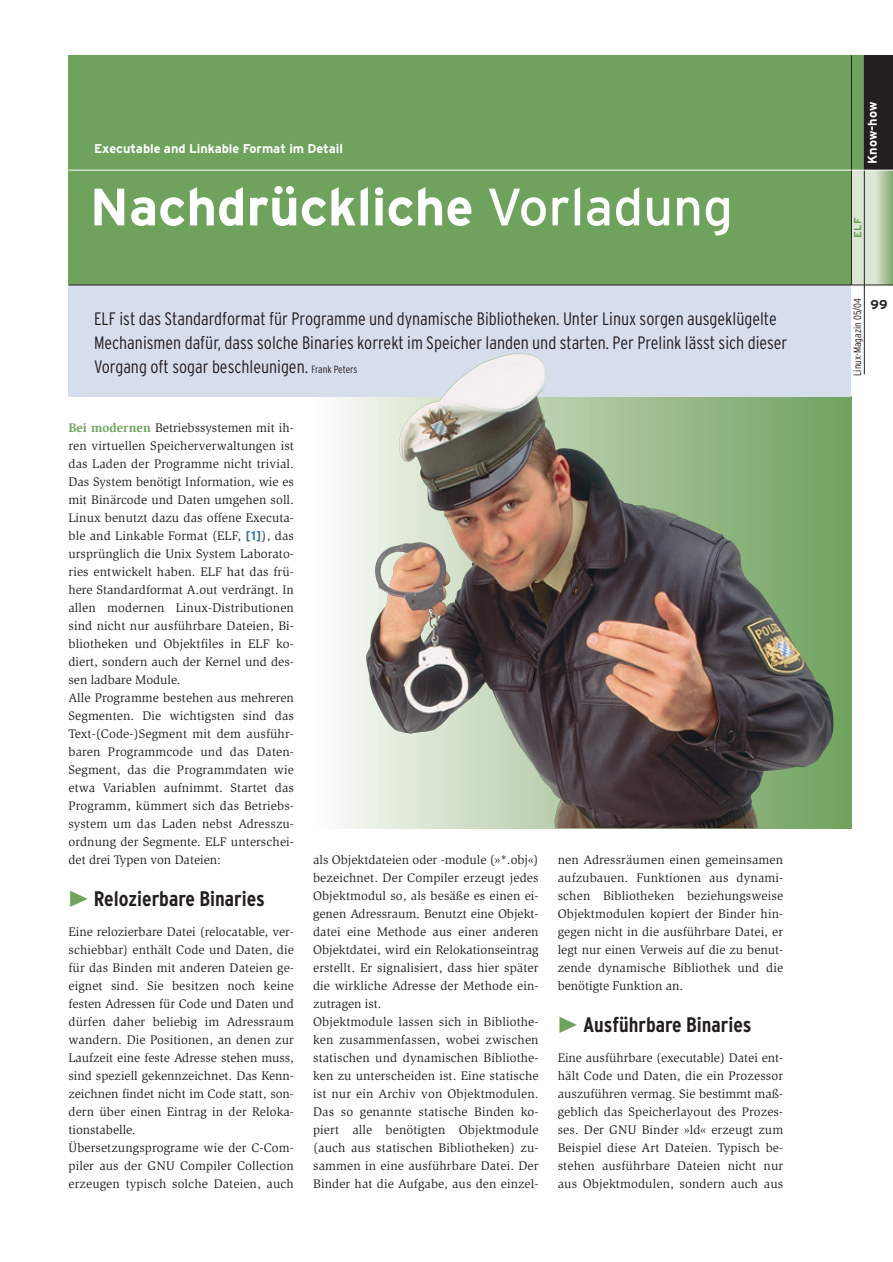
<style>
.page{position:relative;width:893px;height:1262px;background:#fff}
.page>*{position:absolute;margin:0;border:0;box-sizing:border-box;transform-origin:0 0}
.t1{font:700 52.5px "Interstate";color:#fff}
.t2{font:700 condensed 21px "Interstate";color:#231f20}
.t3{font:300 condensed 18px/24px "Interstate";color:#231f20}
.t4{font:12.75px/18px "Slimbach";letter-spacing:.01em;color:#231f20}
.t5{font:700 12.75px "Interstate";color:#fff}
.t6{font:700 12.75px "Interstate";color:#231f20}
.t7{font:300 condensed 10.5px "Interstate";color:#231f20}
.t8{font:700 10.5px "Interstate";color:#6fa35d}
.s1{font-weight:400}
.s2{font-size:10.5px}
.s3{font-weight:700;color:#6fa35d}
.s4{font-family:"Interstate";font-weight:700;color:#3978a3}
</style>
<div class="page">
<svg style="left:313px;top:396px;width:538px;height:432px"></svg>
<div style="left:68px;top:285px;width:783px;height:111px;background:#d7deeb"></div>
<div style="left:68px;top:55px;width:783px;height:230px;background:#6fa35d"></div>
<hr style="left:68px;top:285px;width:783px;height:1px;background:#231f20">
<div style="left:851px;top:55px;width:41px;height:230px;background:#6fa35d"></div>
<div style="left:864px;top:55px;width:28px;height:115px;background:#231f20"></div>
<div style="left:851px;top:170px;width:25px;height:115px;background:#dce6d5"></div>
<svg style="left:876px;top:171px;width:16px;height:114px;background:#aec7a1"></svg>
<hr style="left:851px;top:285px;width:41px;height:1px;background:#231f20">
<hr style="left:864px;top:55px;width:1px;height:319px;background:#231f20">
<hr style="left:851px;top:55px;width:1px;height:230px;background:#231f20">
<hr style="left:68px;top:170px;width:783px;height:1px;background:#fff">
<hr style="left:851px;top:170px;width:41px;height:1px;background:#fff">
<img style="left:365px;top:353px;width:450px;height:446px">
<p class="t5" style="left:94px;top:144px;width:250px">Executable and Linkable Format im Detail</p>
<h1 class="t1" style="left:90px;top:187px;width:644px">Nachdrückliche <span class="s1">Vorladung</span></h1>
<p class="t3" style="left:94px;top:308px;width:695px">ELF ist das Standardformat für Programme und dynamische Bibliotheken. Unter Linux sorgen ausgeklügelte<br>Mechanismen dafür, dass solche Binaries korrekt im Speicher landen und starten. Per Prelink lässt sich dieser<br>Vorgang oft sogar beschleunigen. <span class="s2">Frank Peters</span></p>
<p class="t4" style="left:68px;top:420px;width:227px"><span class="s3">Bei modernen</span> Betriebssystemen mit ih&shy;ren virtuellen Speicherverwaltungen ist das Laden der Programme nicht trivial.<br>Das System benötigt Information, wie es mit Binärcode und Daten umgehen soll.<br>Linux benutzt dazu das offene Executa&shy;ble and Linkable Format (ELF, <span class="s4">[1]</span>), das ursprünglich die Unix System Laborato&shy;ries entwickelt haben. ELF hat das frü&shy;here Standardformat A.out verdrängt. In allen modernen Linux-Distributionen sind nicht nur ausführbare Dateien, Bi&shy;bliotheken und Objektfiles in ELF ko&shy;diert, sondern auch der Kernel und des&shy;sen ladbare Module.<br>Alle Programme bestehen aus mehreren Segmenten. Die wichtigsten sind das Text-(Code-)Segment mit dem ausführ&shy;baren Programmcode und das Daten-Segment, das die Programmdaten wie etwa Variablen aufnimmt. Startet das Programm, kümmert sich das Betriebs&shy;system um das Laden nebst Adresszu&shy;ordnung der Segmente. ELF unterschei&shy;det drei Typen von Dateien:</p>
<h2 class="t2" style="left:94px;top:891px;width:172px">Relozierbare Binaries</h2>
<p class="t4" style="left:68px;top:924px;width:227px">Eine relozierbare Datei (relocatable, ver&shy;schiebbar) enthält Code und Daten, die für das Binden mit anderen Dateien ge&shy;eignet sind. Sie besitzen noch keine festen Adressen für Code und Daten und dürfen daher beliebig im Adressraum wandern. Die Positionen, an denen zur Laufzeit eine feste Adresse stehen muss, sind speziell gekennzeichnet. Das Kenn&shy;zeichnen findet nicht im Code statt, son&shy;dern über einen Eintrag in der Reloka&shy;tionstabelle.<br>Übersetzungsprograme wie der C-Com&shy;piler aus der GNU Compiler Collection erzeugen typisch solche Dateien, auch</p>
<p class="t4" style="left:313px;top:852px;width:227px">als Objektdateien oder -module (»*.obj«) bezeichnet. Der Compiler erzeugt jedes Objektmodul so, als besäße es einen ei&shy;genen Adressraum. Benutzt eine Objekt&shy;datei eine Methode aus einer anderen Objektdatei, wird ein Relokationseintrag erstellt. Er signalisiert, dass hier später die wirkliche Adresse der Methode ein&shy;zutragen ist.<br>Objektmodule lassen sich in Bibliothe&shy;ken zusammenfassen, wobei zwischen statischen und dynamischen Bibliothe&shy;ken zu unterscheiden ist. Eine statische ist nur ein Archiv von Objektmodulen.<br>Das so genannte statische Binden ko&shy;piert alle benötigten Objektmodule (auch aus statischen Bibliotheken) zu&shy;sammen in eine ausführbare Datei. Der Binder hat die Aufgabe, aus den einzel-</p>
<p class="t4" style="left:557px;top:852px;width:227px;text-align:justify">nen Adressräumen einen gemeinsamen aufzubauen. Funktionen aus dynami&shy;schen Bibliotheken beziehungsweise Objektmodulen kopiert der Binder hin&shy;gegen nicht in die ausführbare Datei, er legt nur einen Verweis auf die zu benut&shy;zende dynamische Bibliothek und die benötigte Funktion an.</p>
<h2 class="t2" style="left:583px;top:1017px;width:170px">Ausführbare Binaries</h2>
<p class="t4" style="left:557px;top:1050px;width:227px;text-align:justify">Eine ausführbare (executable) Datei ent&shy;hält Code und Daten, die ein Prozessor auszuführen vermag. Sie bestimmt maß&shy;geblich das Speicherlayout des Prozes&shy;ses. Der GNU Binder »ld« erzeugt zum Beispiel diese Art Dateien. Typisch be&shy;stehen ausführbare Dateien nicht nur aus Objektmodulen, sondern auch aus</p>
<p class="t5" style="left:867px;top:164px;width:63px;rotate:-90deg">Know-how</p>
<p class="t8" style="left:853px;top:237px;width:21px;rotate:-90deg">ELF</p>
<p class="t7" style="left:853px;top:376px;width:79px;rotate:-90deg">Linux-Magazin 05/04</p>
<p class="t6" style="left:870px;top:300px;width:18px">99</p>
</div>
